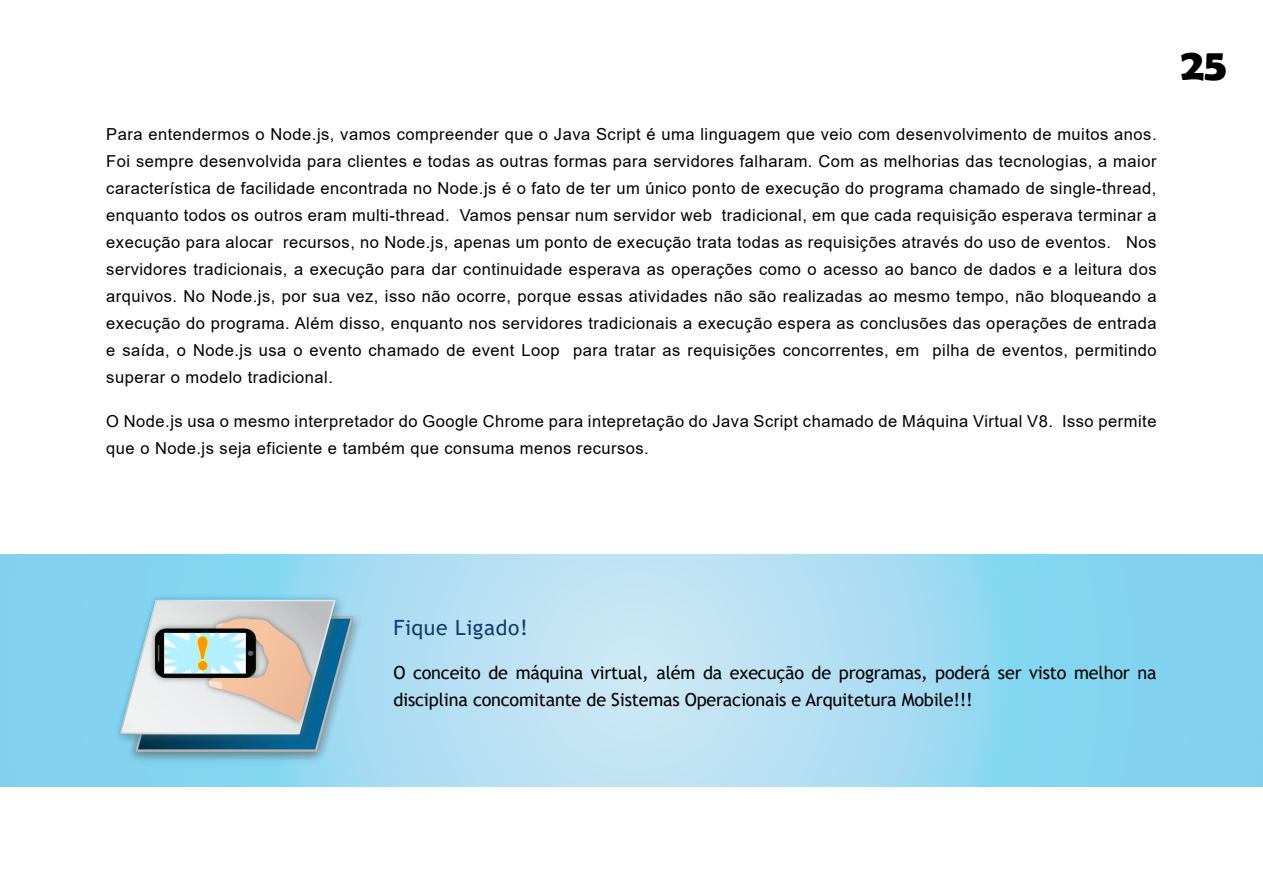
<style>
.page{position:relative;width:1263px;height:893px;background:#fff}
.page>*{position:absolute;margin:0;border:0;box-sizing:border-box;transform-origin:0 0}
.t1{font:700 45px "Berlin Sans FB Demi";color:#000}
.t2{font:21px "Trebuchet MS";letter-spacing:.03em;color:#113e69}
.t3{font:18px/27px "Trebuchet MS";letter-spacing:-.01em;color:#000}
.t4{font:16.5px/27px "Arial";letter-spacing:.03em;color:#000;text-align:justify}
</style>
<div class="page">
<svg style="left:0;top:555px;width:1263px;height:232px;background:#a1daf1"></svg>
<img style="left:106px;top:587px;width:263px;height:187px">
<p class="t4" style="left:106px;top:120px;width:1052px">Para entendermos o Node.js, vamos compreender que o Java Script é uma linguagem que veio com desenvolvimento de muitos anos.<br>Foi sempre desenvolvida para clientes e todas as outras formas para servidores falharam. Com as melhorias das tecnologias, a maior característica de facilidade encontrada no Node.js é o fato de ter um único ponto de execução do programa chamado de single-thread, enquanto todos os outros eram multi-thread. Vamos pensar num servidor web tradicional, em que cada requisição esperava terminar a execução para alocar recursos, no Node.js, apenas um ponto de execução trata todas as requisições através do uso de eventos. Nos servidores tradicionais, a execução para dar continuidade esperava as operações como o acesso ao banco de dados e a leitura dos arquivos. No Node.js, por sua vez, isso não ocorre, porque essas atividades não são realizadas ao mesmo tempo, não bloqueando a execução do programa. Além disso, enquanto nos servidores tradicionais a execução espera as conclusões das operações de entrada e saída, o Node.js usa o evento chamado de event Loop para tratar as requisições concorrentes, em pilha de eventos, permitindo superar o modelo tradicional.</p>
<p class="t4" style="left:106px;top:407px;width:1052px">O Node.js usa o mesmo interpretador do Google Chrome para intepretação do Java Script chamado de Máquina Virtual V8. Isso permite que o Node.js seja eficiente e também que consuma menos recursos.</p>
<h1 class="t1" style="left:1181px;top:38px;width:47px">25</h1>
<p class="t2" style="left:393px;top:615px;width:136px">Fique Ligado!</p>
<p class="t3" style="left:393px;top:659px;width:765px">O conceito de máquina virtual, além da execução de programas, poderá ser visto melhor na disciplina concomitante de Sistemas Operacionais e Arquitetura Mobile!!!</p>
</div>
